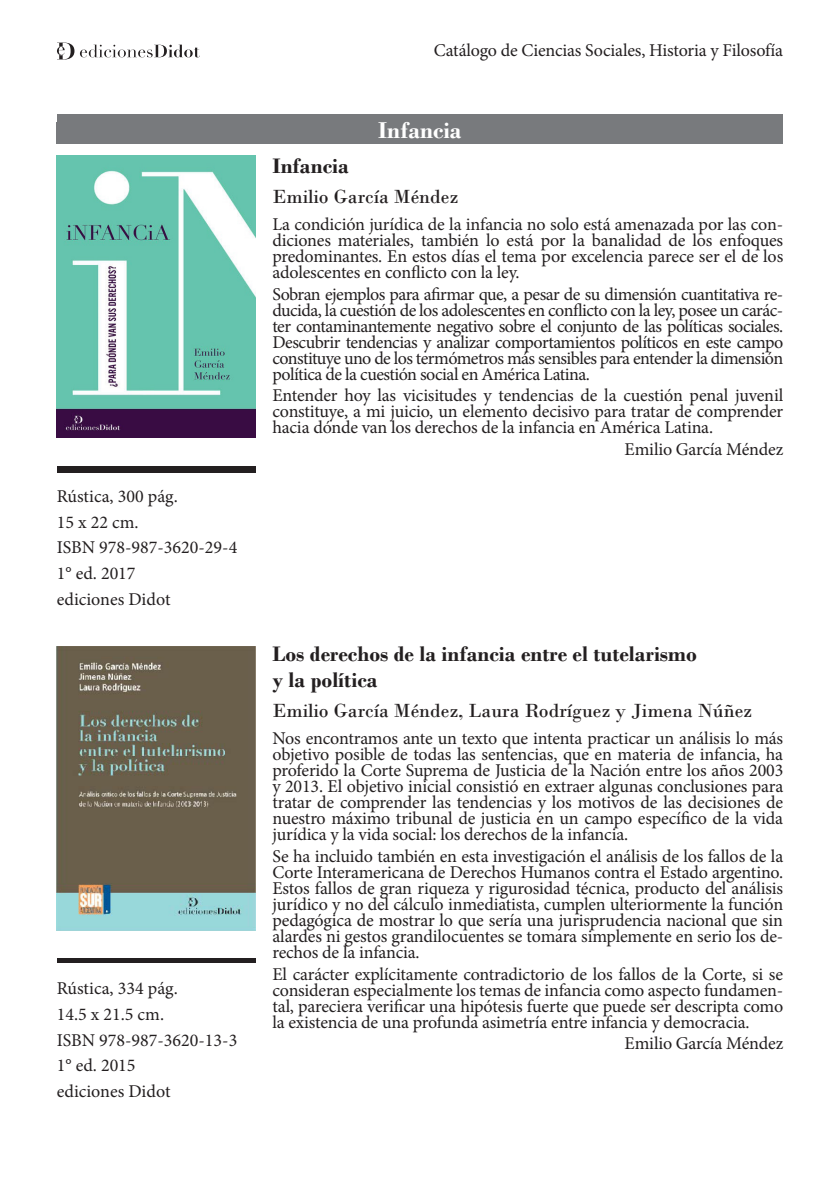
<style>
.page{position:relative;width:840px;height:1191px;background:#fff}
.page>*{position:absolute;margin:0;border:0;box-sizing:border-box;transform-origin:0 0}
.Coleccion{font:700 24px "Bodoni";color:#fff}
.Titulo{font:700 22px/26px "Bodoni";color:#231f20}
.Autor{font:20px "Bodoni";color:#231f20}
.Comentario{font:18px/16px "Minion Pro";letter-spacing:-.01em;color:#231f20;text-align:justify}
</style>
<div class="page">
<svg style="left:80px;top:45px;width:120px;height:12px"></svg>
<svg style="left:57px;top:43px;width:17px;height:17px"></svg>
<hr style="left:57px;top:958px;width:198px;height:4px;background:#231f20">
<img style="left:57px;top:646px;width:198px;height:284px">
<div style="left:57px;top:466px;width:198px;height:6px;background:#231f20"></div>
<img style="left:57px;top:156px;width:198px;height:281px">
<div style="left:57px;top:114px;width:725px;height:30px;background:#787a7d"></div>
<p class="Comentario" style="left:57px;top:488px;width:122px">Rústica, 300 pág.</p>
<p class="Comentario" style="left:57px;top:514px;width:83px">15 x 22 cm.</p>
<p class="Comentario" style="left:57px;top:539px;width:182px">ISBN 978-987-3620-29-4</p>
<p class="Comentario" style="left:57px;top:565px;width:80px">1° ed. 2017</p>
<p class="Comentario" style="left:57px;top:591px;width:115px">ediciones Didot</p>
<p class="Comentario" style="left:57px;top:980px;width:122px">Rústica, 334 pág.</p>
<p class="Comentario" style="left:57px;top:1006px;width:109px">14.5 x 21.5 cm.</p>
<p class="Comentario" style="left:57px;top:1032px;width:182px">ISBN 978-987-3620-13-3</p>
<p class="Comentario" style="left:57px;top:1057px;width:80px">1° ed. 2015</p>
<p class="Comentario" style="left:57px;top:1083px;width:115px">ediciones Didot</p>
<p class="Comentario" style="left:433px;top:42px;width:350px">Catálogo de Ciencias Sociales, Historia y Filosofía</p>
<p class="Coleccion" style="left:378px;top:116px;width:85px">Infancia</p>
<p class="Titulo" style="left:272px;top:153px;width:78px">Infancia</p>
<p class="Autor" style="left:272px;top:184px;width:187px">Emilio García Méndez</p>
<p class="Comentario" style="left:272px;top:216px;width:512px">La condición jurídica de la infancia no solo está amenazada por las con&shy;diciones materiales, también lo está por la banalidad de los enfoques predominantes. En estos días el tema por excelencia parece ser el de los adolescentes en conflicto con la ley.</p>
<p class="Comentario" style="left:272px;top:286px;width:512px">Sobran ejemplos para afirmar que, a pesar de su dimensión cuantitativa re&shy;ducida, la cuestión de los adolescentes en conflicto con la ley, posee un carác&shy;ter contaminantemente negativo sobre el conjunto de las políticas sociales.<br>Descubrir tendencias y analizar comportamientos políticos en este campo constituye uno de los termómetros más sensibles para entender la dimensión política de la cuestión social en América Latina.</p>
<p class="Comentario" style="left:272px;top:388px;width:512px">Entender hoy las vicisitudes y tendencias de la cuestión penal juvenil constituye, a mi juicio, un elemento decisivo para tratar de comprender hacia dónde van los derechos de la infancia en América Latina.</p>
<p class="Comentario" style="left:624px;top:441px;width:160px">Emilio García Méndez</p>
<p class="Titulo" style="left:272px;top:641px;width:426px">Los derechos de la infancia entre el tutelarismo y la política</p>
<p class="Autor" style="left:272px;top:698px;width:481px">Emilio García Méndez, Laura Rodríguez y Jimena Núñez</p>
<p class="Comentario" style="left:272px;top:730px;width:512px">Nos encontramos ante un texto que intenta practicar un análisis lo más objetivo posible de todas las sentencias, que en materia de infancia, ha proferido la Corte Suprema de Justicia de la Nación entre los años 2003 y 2013. El objetivo inicial consistió en extraer algunas conclusiones para tratar de comprender las tendencias y los motivos de las decisiones de nuestro máximo tribunal de justicia en un campo específico de la vida jurídica y la vida social: los derechos de la infancia.</p>
<p class="Comentario" style="left:272px;top:848px;width:512px">Se ha incluido también en esta investigación el análisis de los fallos de la Corte Interamericana de Derechos Humanos contra el Estado argentino.<br>Estos fallos de gran riqueza y rigurosidad técnica, producto del análisis jurídico y no del cálculo inmediatista, cumplen ulteriormente la función pedagógica de mostrar lo que sería una jurisprudencia nacional que sin alardes ni gestos grandilocuentes se tomara simplemente en serio los de&shy;rechos de la infancia.</p>
<p class="Comentario" style="left:272px;top:966px;width:512px">El carácter explícitamente contradictorio de los fallos de la Corte, si se consideran especialmente los temas de infancia como aspecto fundamen&shy;tal, pareciera verificar una hipótesis fuerte que puede ser descripta como la existencia de una profunda asimetría entre infancia y democracia.</p>
<p class="Comentario" style="left:624px;top:1035px;width:160px">Emilio García Méndez</p>
</div>
